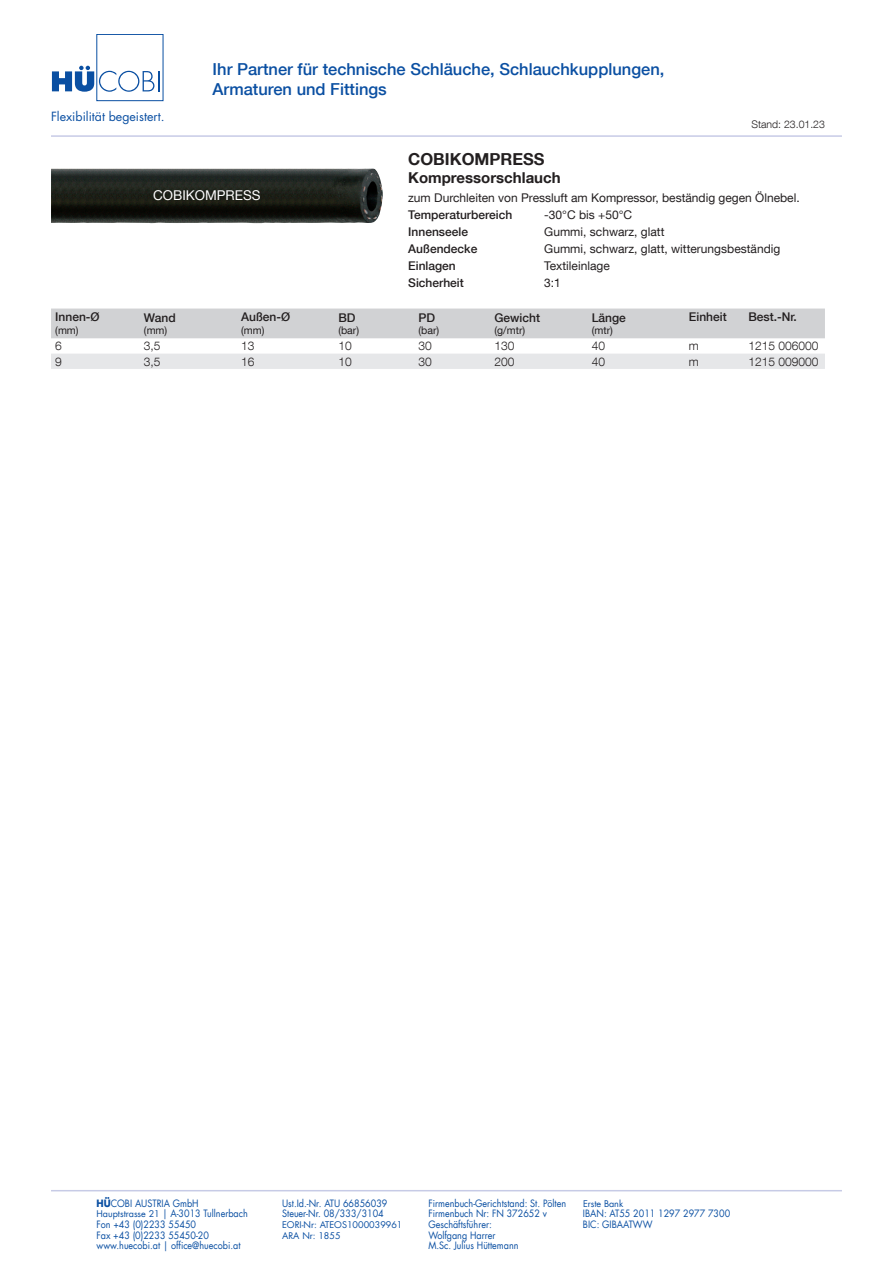
<style>
.page{position:relative;width:893px;height:1263px;background:#fff}
.page>*{position:absolute;margin:0;border:0;box-sizing:border-box;transform-origin:0 0}
.t1{font:500 16.5px/19.8px "Helvetica Neue LT Com";color:#0a4fa2}
.t2{font:700 16.5px "Helvetica Neue LT Com";color:#231f20}
.t3{font:700 15px "Helvetica Neue LT Com";color:#231f20}
.t4{font:13.5px "Helvetica Neue LT Com";color:#fff}
.t5{font:12.3px "Futura LT";color:#0a4fa2}
.t6{font:12px "Helvetica Neue LT Com";color:#231f20}
.t7{font:500 12px "Helvetica Neue LT Com";color:#231f20}
.t8{font:300 12px "Helvetica Neue LT Com";color:#231f20}
.t9{font:10.5px "Helvetica Neue LT Com";color:#231f20}
.t10{font:300 10.5px "Helvetica Neue LT Com";color:#231f20}
.t11{font:9.9px "Futura LT";color:#0a4fa2;scale:.91 1}
.t12{font:9px "Futura LT";color:#0a4fa2}
.s1{font-weight:700}
.s2{font-size:9px}
</style>
<div class="page">
<hr style="left:51px;top:1190px;width:791px;height:1px;background:#c7cbe6">
<div style="left:96px;top:34px;width:67px;height:67px;border:1px solid #0a4fa2"></div>
<svg style="left:52px;top:66px;width:108px;height:26px"></svg>
<hr style="left:51px;top:135px;width:791px;height:2px;background:#c7cbe6">
<div style="left:51px;top:309px;width:774px;height:29px;background:#d1d2d4"></div>
<div style="left:51px;top:354px;width:774px;height:15px;background:#e6e7e9"></div>
<img style="left:51px;top:168px;width:332px;height:55px">
<p class="t5" style="left:51px;top:108px;width:115px">Flexibilität begeistert.</p>
<h1 class="t1" style="left:213px;top:59px;width:453px">Ihr Partner für technische Schläuche, Schlauchkupplungen,<br>Armaturen und Fittings</h1>
<p class="t10" style="left:751px;top:118px;width:75px">Stand: 23.01.23</p>
<h3 class="t4" style="left:153px;top:187px;width:109px">COBIKOMPRESS</h3>
<p class="t7" style="left:55px;top:310px;width:46px">Innen-Ø</p>
<p class="t9" style="left:55px;top:324px;width:25px">(mm)</p>
<p class="t7" style="left:144px;top:310px;width:33px">Wand</p>
<p class="t9" style="left:144px;top:324px;width:25px">(mm)</p>
<p class="t7" style="left:241px;top:310px;width:51px">Außen-Ø</p>
<p class="t9" style="left:241px;top:324px;width:25px">(mm)</p>
<p class="t7" style="left:338px;top:310px;width:19px">BD</p>
<p class="t9" style="left:338px;top:324px;width:22px">(bar)</p>
<h1 class="t2" style="left:408px;top:149px;width:138px">COBIKOMPRESS</h1>
<h2 class="t3" style="left:408px;top:168px;width:154px">Kompressorschlauch</h2>
<p class="t6" style="left:408px;top:190px;width:393px">zum Durchleiten von Pressluft am Kompressor, beständig gegen Ölnebel.</p>
<p class="t7" style="left:408px;top:207px;width:106px">Temperaturbereich</p>
<p class="t6" style="left:544px;top:207px;width:89px">-30°C bis +50°C</p>
<p class="t7" style="left:408px;top:225px;width:61px">Innenseele</p>
<p class="t6" style="left:544px;top:224px;width:122px">Gummi, schwarz, glatt</p>
<p class="t7" style="left:408px;top:242px;width:71px">Außendecke</p>
<p class="t6" style="left:544px;top:241px;width:238px">Gummi, schwarz, glatt, witterungsbeständig</p>
<p class="t7" style="left:408px;top:259px;width:49px">Einlagen</p>
<p class="t6" style="left:544px;top:259px;width:67px">Textileinlage</p>
<p class="t7" style="left:408px;top:276px;width:57px">Sicherheit</p>
<p class="t6" style="left:544px;top:276px;width:18px">3:1</p>
<p class="t7" style="left:419px;top:310px;width:18px">PD</p>
<p class="t9" style="left:419px;top:324px;width:22px">(bar)</p>
<p class="t7" style="left:494px;top:310px;width:47px">Gewicht</p>
<p class="t9" style="left:494px;top:324px;width:32px">(g/mtr)</p>
<p class="t7" style="left:592px;top:310px;width:36px">Länge</p>
<p class="t9" style="left:592px;top:324px;width:23px">(mtr)</p>
<p class="t7" style="left:689px;top:309px;width:39px">Einheit</p>
<p class="t7" style="left:748px;top:309px;width:50px">Best.-Nr.</p>
<p class="t8" style="left:55px;top:339px;width:8px">6</p>
<p class="t8" style="left:144px;top:339px;width:18px">3,5</p>
<p class="t8" style="left:241px;top:339px;width:15px">13</p>
<p class="t8" style="left:338px;top:339px;width:15px">10</p>
<p class="t8" style="left:419px;top:339px;width:15px">30</p>
<p class="t8" style="left:494px;top:339px;width:22px">130</p>
<p class="t8" style="left:592px;top:339px;width:15px">40</p>
<p class="t8" style="left:689px;top:339px;width:11px">m</p>
<p class="t8" style="left:748px;top:339px;width:72px">1215 006000</p>
<p class="t8" style="left:55px;top:354px;width:8px">9</p>
<p class="t8" style="left:144px;top:354px;width:18px">3,5</p>
<p class="t8" style="left:241px;top:354px;width:15px">16</p>
<p class="t8" style="left:338px;top:354px;width:15px">10</p>
<p class="t8" style="left:419px;top:354px;width:15px">30</p>
<p class="t8" style="left:494px;top:354px;width:22px">200</p>
<p class="t8" style="left:592px;top:354px;width:15px">40</p>
<p class="t8" style="left:689px;top:354px;width:11px">m</p>
<p class="t8" style="left:748px;top:354px;width:72px">1215 009000</p>
<p class="t11" style="left:97px;top:1197px;width:114px"><span class="s1">HÜ</span>COBI AUSTRIA GmbH</p>
<p class="t11" style="left:282px;top:1197px;width:117px">Ust.Id.-Nr. ATU 66856039</p>
<p class="t11" style="left:428px;top:1197px;width:153px">Firmenbuch-Gerichtstand: St. Pölten</p>
<p class="t12" style="left:583px;top:1197px;width:42px">Erste Bank</p>
<p class="t11" style="left:97px;top:1207px;width:168px"><span class="s2">Hauptstrasse 21</span> | A-3013 Tullnerbach</p>
<p class="t11" style="left:282px;top:1207px;width:113px">Steuer-Nr. 08/333/3104</p>
<p class="t11" style="left:428px;top:1207px;width:132px">Firmenbuch Nr: FN 372652 v</p>
<p class="t11" style="left:583px;top:1207px;width:163px">IBAN: AT55 2011 1297 2977 7300</p>
<p class="t11" style="left:97px;top:1218px;width:111px">Fon +43 (0)2233 55450</p>
<p class="t12" style="left:282px;top:1219px;width:122px">EORI-Nr: ATEOS1000039961</p>
<p class="t11" style="left:428px;top:1218px;width:71px">Geschäftsführer:</p>
<p class="t11" style="left:583px;top:1218px;width:78px">BIC: GIBAATWW</p>
<p class="t11" style="left:97px;top:1228px;width:125px">Fax +43 (0)2233 55450-20</p>
<p class="t12" style="left:282px;top:1229px;width:60px">ARA Nr: 1855</p>
<p class="t11" style="left:428px;top:1228px;width:75px">Wolfgang Harrer</p>
<p class="t11" style="left:97px;top:1239px;width:160px">www.huecobi.at | office@huecobi.at</p>
<p class="t11" style="left:428px;top:1239px;width:101px">M.Sc. Julius Hüttemann</p>
</div>
